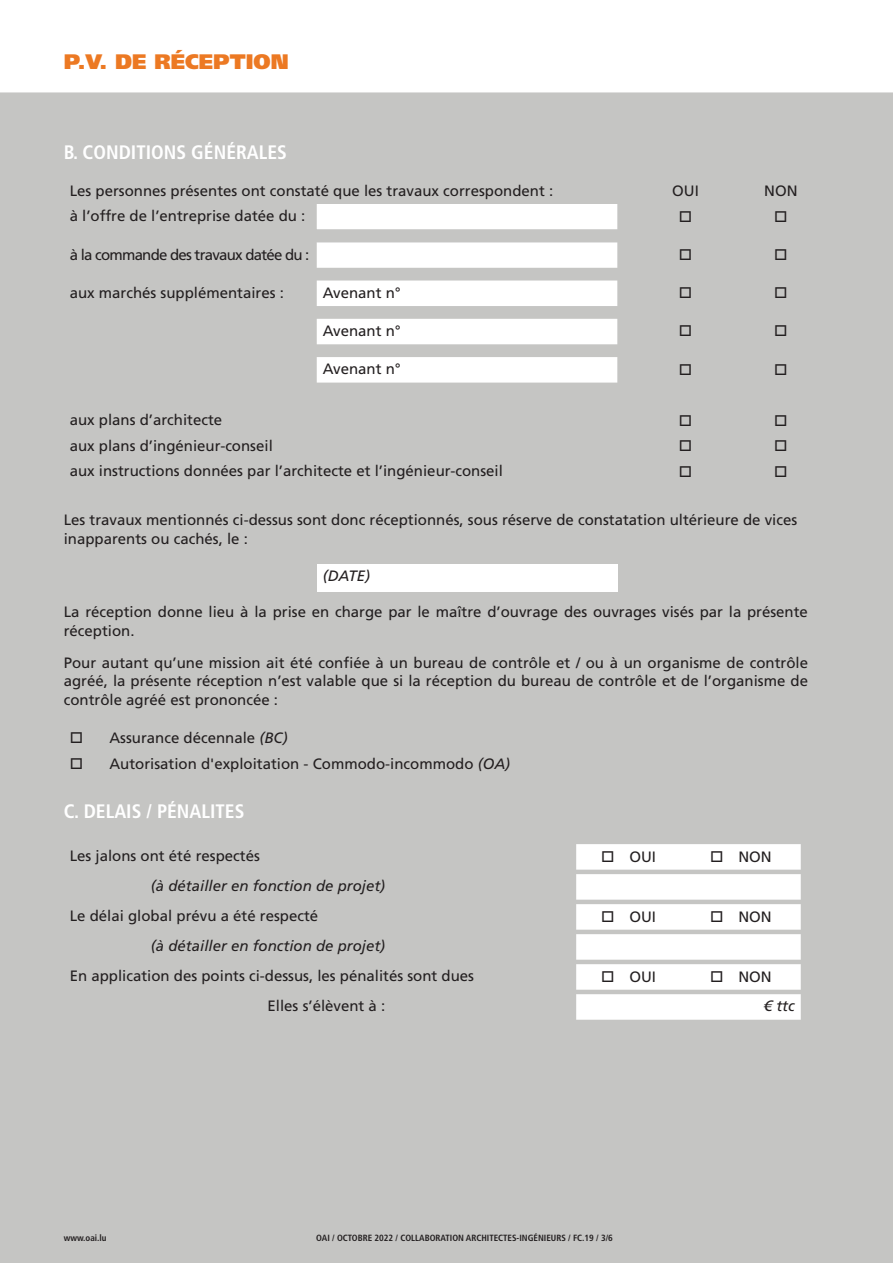
<style>
.page{position:relative;width:893px;height:1263px;background:#fff}
.page>*{position:absolute;margin:0;border:0;box-sizing:border-box;transform-origin:0 0}
.t1{font:900 21px "Frutiger LT Std";color:#ec7923}
.t2{font:700 condensed 19.5px "Frutiger LT Std";color:#fff}
.t3{font:15px/18.9px "Frutiger LT Std";color:#231f20}
.t4{font:italic 15px "Frutiger LT Std";color:#231f20}
.t5{font:15px "Frutiger LT Std";letter-spacing:-.05em;color:#231f20}
.t6{font:700 condensed 9px "Frutiger LT Std";color:#231f20}
.s1{font-style:italic}
</style>
<div class="page">
<div style="left:0;top:92px;width:893px;height:1171px;background:#c5c5c3"></div>
<svg style="left:317px;top:204px;width:300px;height:179px"></svg>
<div style="left:64px;top:229px;width:253px;height:13px;background:#c5c5c3"></div>
<div style="left:317px;top:229px;width:491px;height:13px;background:#c5c5c3"></div>
<div style="left:317px;top:564px;width:301px;height:27px;background:#fff"></div>
<svg style="left:576px;top:844px;width:225px;height:176px"></svg>
<svg style="left:680px;top:211px;width:11px;height:11px"></svg>
<svg style="left:775px;top:211px;width:11px;height:11px"></svg>
<svg style="left:680px;top:249px;width:11px;height:11px"></svg>
<svg style="left:775px;top:249px;width:11px;height:11px"></svg>
<svg style="left:680px;top:287px;width:11px;height:11px"></svg>
<svg style="left:775px;top:287px;width:11px;height:11px"></svg>
<svg style="left:680px;top:325px;width:11px;height:11px"></svg>
<svg style="left:775px;top:325px;width:11px;height:11px"></svg>
<svg style="left:680px;top:364px;width:11px;height:11px"></svg>
<svg style="left:775px;top:364px;width:11px;height:11px"></svg>
<svg style="left:680px;top:415px;width:11px;height:11px"></svg>
<svg style="left:775px;top:415px;width:11px;height:11px"></svg>
<svg style="left:680px;top:440px;width:11px;height:11px"></svg>
<svg style="left:775px;top:440px;width:11px;height:11px"></svg>
<svg style="left:680px;top:466px;width:11px;height:11px"></svg>
<svg style="left:775px;top:466px;width:11px;height:11px"></svg>
<h1 class="t1" style="left:64px;top:49px;width:226px">P.V. DE RÉCEPTION</h1>
<h2 class="t2" style="left:64px;top:141px;width:225px">B. CONDITIONS GÉNÉRALES</h2>
<p class="t3" style="left:70px;top:181px;width:485px">Les personnes présentes ont constaté que les travaux correspondent :</p>
<p class="t3" style="left:672px;top:181px;width:28px">OUI</p>
<p class="t3" style="left:764px;top:181px;width:35px">NON</p>
<p class="t3" style="left:70px;top:207px;width:237px">à l’offre de l’entreprise datée du :</p>
<p class="t5" style="left:70px;top:245px;width:241px">à la commande des travaux datée du :</p>
<p class="t3" style="left:70px;top:283px;width:216px">aux marchés supplémentaires :</p>
<p class="t3" style="left:323px;top:283px;width:80px">Avenant n°</p>
<p class="t3" style="left:323px;top:321px;width:80px">Avenant n°</p>
<p class="t3" style="left:323px;top:360px;width:80px">Avenant n°</p>
<p class="t3" style="left:70px;top:411px;width:154px">aux plans d’architecte</p>
<p class="t3" style="left:70px;top:436px;width:205px">aux plans d’ingénieur-conseil</p>
<p class="t3" style="left:70px;top:462px;width:435px">aux instructions données par l’architecte et l’ingénieur-conseil</p>
<p class="t3" style="left:64px;top:511px;width:735px">Les travaux mentionnés ci-dessus sont donc réceptionnés, sous réserve de constatation ultérieure de vices inapparents ou cachés, le :</p>
<p class="t4" style="left:323px;top:567px;width:49px">(DATE)</p>
<p class="t3" style="left:64px;top:603px;width:746px">La réception donne lieu à la prise en charge par le maître d’ouvrage des ouvrages visés par la présente réception.</p>
<p class="t3" style="left:64px;top:653px;width:746px;text-align:justify">Pour autant qu’une mission ait été confiée à un bureau de contrôle et / ou à un organisme de contrôle agréé, la présente réception n’est valable que si la réception du bureau de contrôle et de l’organisme de contrôle agréé est prononcée :</p>
<p class="t3" style="left:70px;top:729px;width:219px">□ Assurance décennale <span class="s1">(BC)</span></p>
<p class="t3" style="left:70px;top:754px;width:442px">□ Autorisation d'exploitation - Commodo-incommodo <span class="s1">(OA)</span></p>
<h2 class="t2" style="left:64px;top:800px;width:182px">C. DELAIS / PÉNALITES</h2>
<p class="t3" style="left:70px;top:847px;width:192px">Les jalons ont été respectés</p>
<p class="t3" style="left:601px;top:847px;width:57px">□ OUI</p>
<p class="t3" style="left:710px;top:847px;width:63px">□ NON</p>
<p class="t4" style="left:151px;top:877px;width:236px">(à détailler en fonction de projet)</p>
<p class="t3" style="left:70px;top:907px;width:250px">Le délai global prévu a été respecté</p>
<p class="t3" style="left:601px;top:907px;width:57px">□ OUI</p>
<p class="t3" style="left:710px;top:907px;width:63px">□ NON</p>
<p class="t4" style="left:151px;top:937px;width:236px">(à détailler en fonction de projet)</p>
<p class="t3" style="left:70px;top:967px;width:406px">En application des points ci-dessus, les pénalités sont dues</p>
<p class="t3" style="left:601px;top:967px;width:57px">□ OUI</p>
<p class="t3" style="left:710px;top:967px;width:63px">□ NON</p>
<p class="t3" style="left:268px;top:997px;width:119px">Elles s’élèvent à :</p>
<p class="t4" style="left:764px;top:997px;width:32px">€ ttc</p>
<p class="t6" style="left:64px;top:1233px;width:44px">www.oai.lu</p>
<p class="t6" style="left:316px;top:1233px;width:298px">OAI / OCTOBRE 2022 / COLLABORATION ARCHITECTES-INGÉNIEURS / FC.19 / 3/6</p>
</div>
